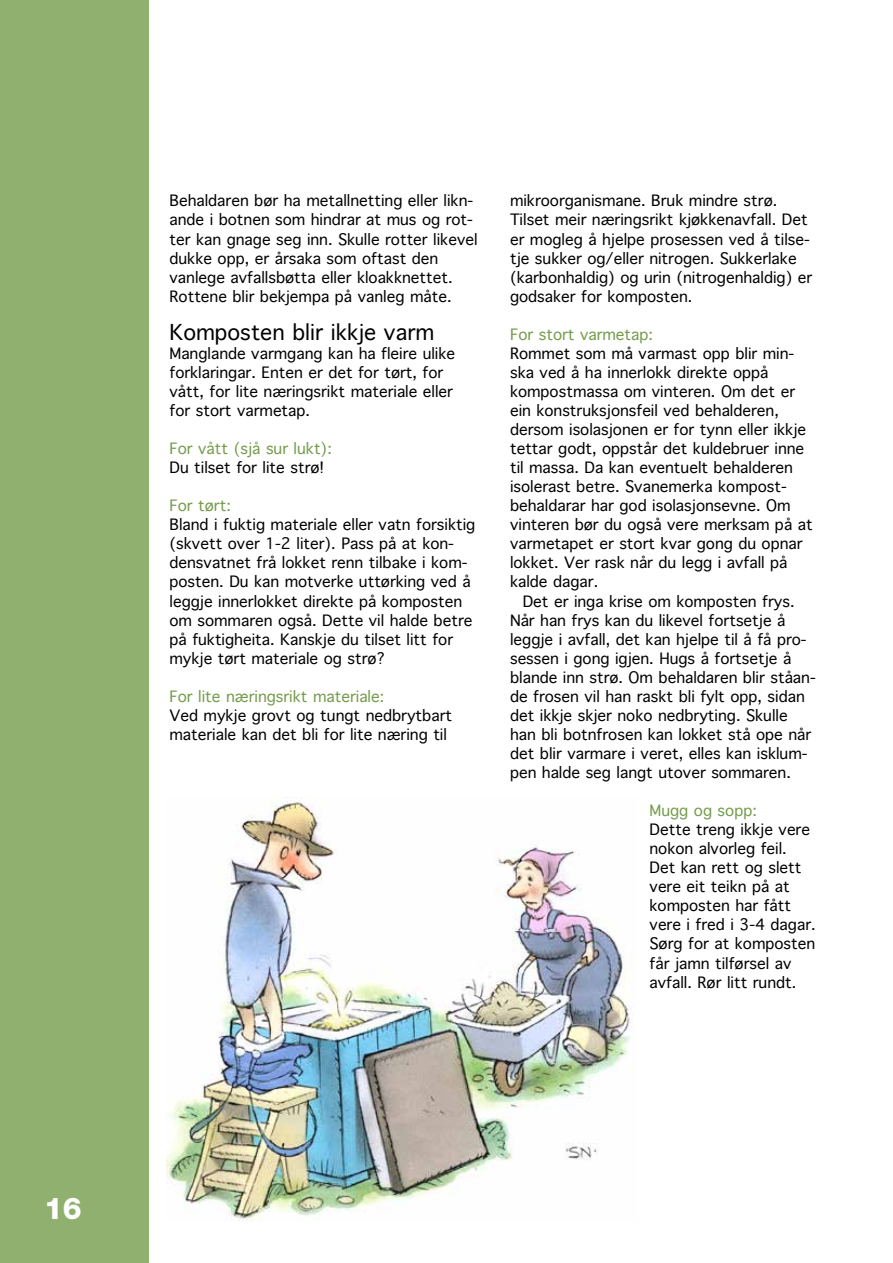
<style>
.page{position:relative;width:893px;height:1263px;background:#fff}
.page>*{position:absolute;margin:0;border:0;box-sizing:border-box;transform-origin:0 0}
.t1{font:800 30px "Helvetica Neue LT Pro";color:#fff}
.t2{font:21px "Geneva";color:#000}
.t3{font:15px/19px "Geneva";color:#000}
.t4{font:15px "Geneva";color:#749c4b}
</style>
<div class="page">
<div style="left:0;top:0;width:149px;height:1263px;background:#90b06f"></div>
<img style="left:167px;top:797px;width:465px;height:424px">
<h1 class="t1" style="left:44px;top:1190px;width:39px">16</h1>
<p class="t3" style="left:169px;top:191px;width:310px">Behaldaren bør ha metallnetting eller likn&shy;ande i botnen som hindrar at mus og rot&shy;ter kan gnage seg inn. Skulle rotter likevel dukke opp, er årsaka som oftast den vanlege avfallsbøtta eller kloakknettet.<br>Rottene blir bekjempa på vanleg måte.</p>
<h2 class="t2" style="left:169px;top:319px;width:266px">Komposten blir ikkje varm</h2>
<p class="t3" style="left:169px;top:343px;width:287px">Manglande varmgang kan ha fleire ulike forklaringar. Enten er det for tørt, for vått, for lite næringsrikt materiale eller for stort varmetap.</p>
<p class="t4" style="left:169px;top:439px;width:164px">For vått (sjå sur lukt):</p>
<p class="t3" style="left:169px;top:458px;width:156px">Du tilset for lite strø!</p>
<p class="t4" style="left:169px;top:496px;width:63px">For tørt:</p>
<p class="t3" style="left:169px;top:515px;width:307px">Bland i fuktig materiale eller vatn forsiktig (skvett over 1-2 liter). Pass på at kon&shy;densvatnet frå lokket renn tilbake i kom&shy;posten. Du kan motverke uttørking ved å leggje innerlokket direkte på komposten om sommaren også. Dette vil halde betre på fuktigheita. Kanskje du tilset litt for mykje tørt materiale og strø?</p>
<p class="t4" style="left:169px;top:687px;width:216px">For lite næringsrikt materiale:</p>
<p class="t3" style="left:169px;top:705px;width:284px">Ved mykje grovt og tungt nedbrytbart materiale kan det bli for lite næring til</p>
<p class="t3" style="left:510px;top:191px;width:304px">mikroorganismane. Bruk mindre strø.<br>Tilset meir næringsrikt kjøkkenavfall. Det er mogleg å hjelpe prosessen ved å tilse&shy;tje sukker og/eller nitrogen. Sukkerlake (karbonhaldig) og urin (nitrogenhaldig) er godsaker for komposten.</p>
<p class="t4" style="left:510px;top:325px;width:145px">For stort varmetap:</p>
<p class="t3" style="left:510px;top:343px;width:304px">Rommet som må varmast opp blir min&shy;ska ved å ha innerlokk direkte oppå kompostmassa om vinteren. Om det er ein konstruksjonsfeil ved behalderen, dersom isolasjonen er for tynn eller ikkje tettar godt, oppstår det kuldebruer inne til massa. Da kan eventuelt behalderen isolerast betre. Svanemerka kompost&shy;behaldarar har god isolasjonsevne. Om vinteren bør du også vere merksam på at varmetapet er stort kvar gong du opnar lokket. Ver rask når du legg i avfall på kalde dagar.</p>
<p class="t3" style="left:510px;top:591px;width:307px;text-indent:13px">Det er inga krise om komposten frys.<br>Når han frys kan du likevel fortsetje å leggje i avfall, det kan hjelpe til å få pro&shy;sessen i gong igjen. Hugs å fortsetje å blande inn strø. Om behaldaren blir ståan&shy;de frosen vil han raskt bli fylt opp, sidan det ikkje skjer noko nedbryting. Skulle han bli botnfrosen kan lokket stå ope når det blir varmare i veret, elles kan isklum&shy;pen halde seg langt utover sommaren.</p>
<p class="t4" style="left:649px;top:801px;width:109px">Mugg og sopp:</p>
<p class="t3" style="left:649px;top:820px;width:168px">Dette treng ikkje vere nokon alvorleg feil.<br>Det kan rett og slett vere eit teikn på at komposten har fått vere i fred i 3-4 dagar.<br>Sørg for at komposten får jamn tilførsel av avfall. Rør litt rundt.</p>
</div>
